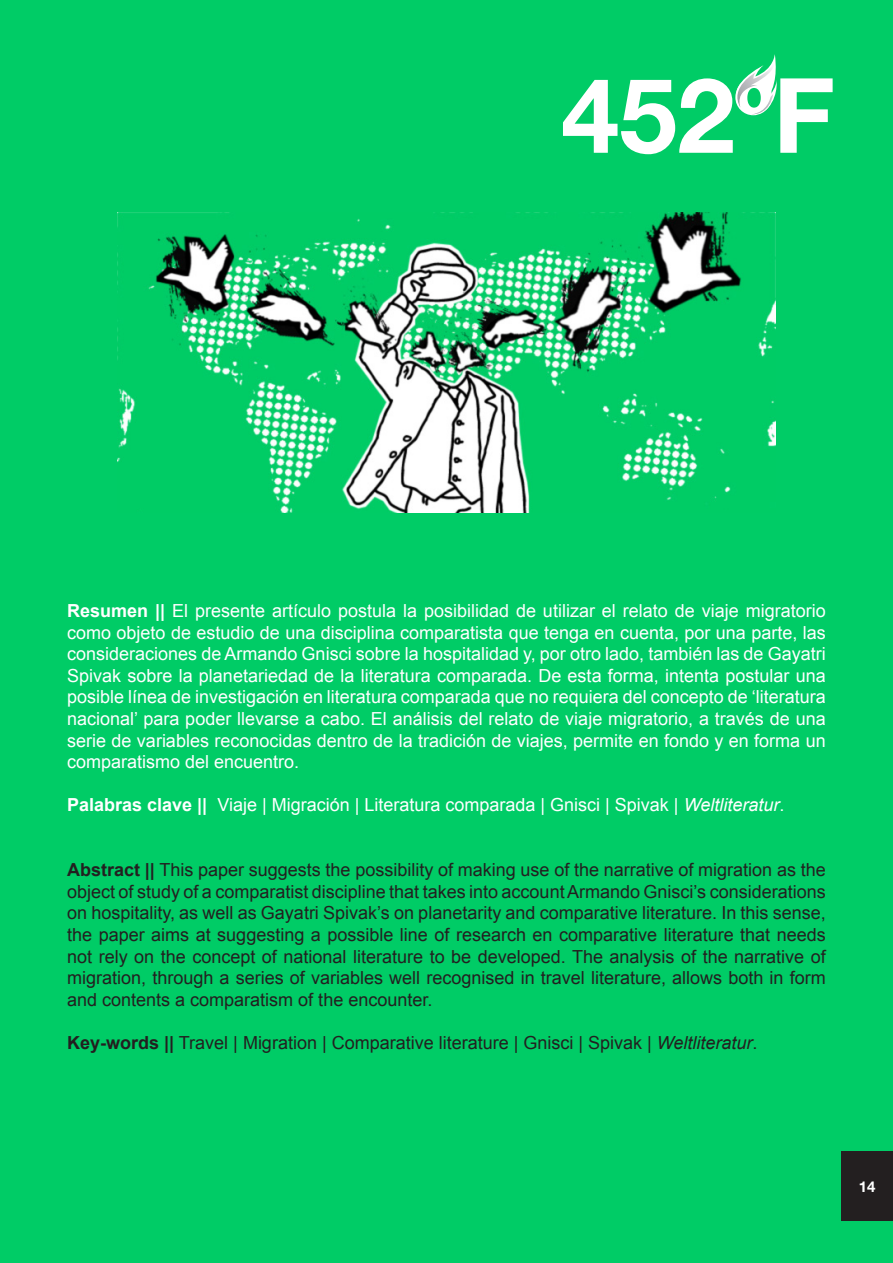
<style>
.page{position:relative;width:893px;height:1263px;background:#0c6}
.page>*{position:absolute;margin:0;border:0;box-sizing:border-box;transform-origin:0 0}
.t1{font:700 104.1px "Helvetica Neue";color:#fff}
.Estilo_de_párrafo_1{font:18px/21.6px "Arial";color:#fff;text-align:justify}
.t2{font:18px/21.6px "Arial";color:#231f20;text-align:justify}
.t3{font:700 15px "Helvetica Neue";color:#fff}
.s1{font-weight:700}
.s2{font-style:italic}
</style>
<div class="page">
<img style="left:117px;top:213px;width:659px;height:300px">
<svg style="left:728px;top:54px;width:51px;height:61px"></svg>
<div style="left:841px;top:1151px;width:52px;height:70px;background:#231f20"></div>
<h1 class="t1" style="left:561px;top:51px;width:275px">452ºF</h1>
<p class="Estilo_de_párrafo_1" style="left:67px;top:600px;width:760px"><span class="s1">Resumen ||</span> El presente artículo postula la posibilidad de utilizar el relato de viaje migratorio como objeto de estudio de una disciplina comparatista que tenga en cuenta, por una parte, las consideraciones de Armando Gnisci sobre la hospitalidad y, por otro lado, también las de Gayatri Spivak sobre la planetariedad de la literatura comparada. De esta forma, intenta postular una posible línea de investigación en literatura comparada que no requiera del concepto de ‘literatura nacional’ para poder llevarse a cabo. El análisis del relato de viaje migratorio, a través de una serie de variables reconocidas dentro de la tradición de viajes, permite en fondo y en forma un comparatismo del encuentro.</p>
<p class="Estilo_de_párrafo_1" style="left:67px;top:794px;width:719px"><span class="s1">Palabras clave ||</span> Viaje | Migración | Literatura comparada | Gnisci | Spivak | <span class="s2">Weltliteratur</span>.</p>
<p class="t2" style="left:67px;top:859px;width:760px"><span class="s1">Abstract ||</span> This paper suggests the possibility of making use of the narrative of migration as the object of study of a comparatist discipline that takes into account Armando Gnisci’s considerations on hospitality, as well as Gayatri Spivak’s on planetarity and comparative literature. In this sense, the paper aims at suggesting a possible line of research en comparative literature that needs not rely on the concept of national literature to be developed. The analysis of the narrative of migration, through a series of variables well recognised in travel literature, allows both in form and contents a comparatism of the encounter.</p>
<p class="t2" style="left:67px;top:1032px;width:692px"><span class="s1">Key-words ||</span> Travel | Migration | Comparative literature | Gnisci | Spivak | <span class="s2">Weltliteratur</span>.</p>
<p class="t3" style="left:859px;top:1177px;width:18px">14</p>
</div>
